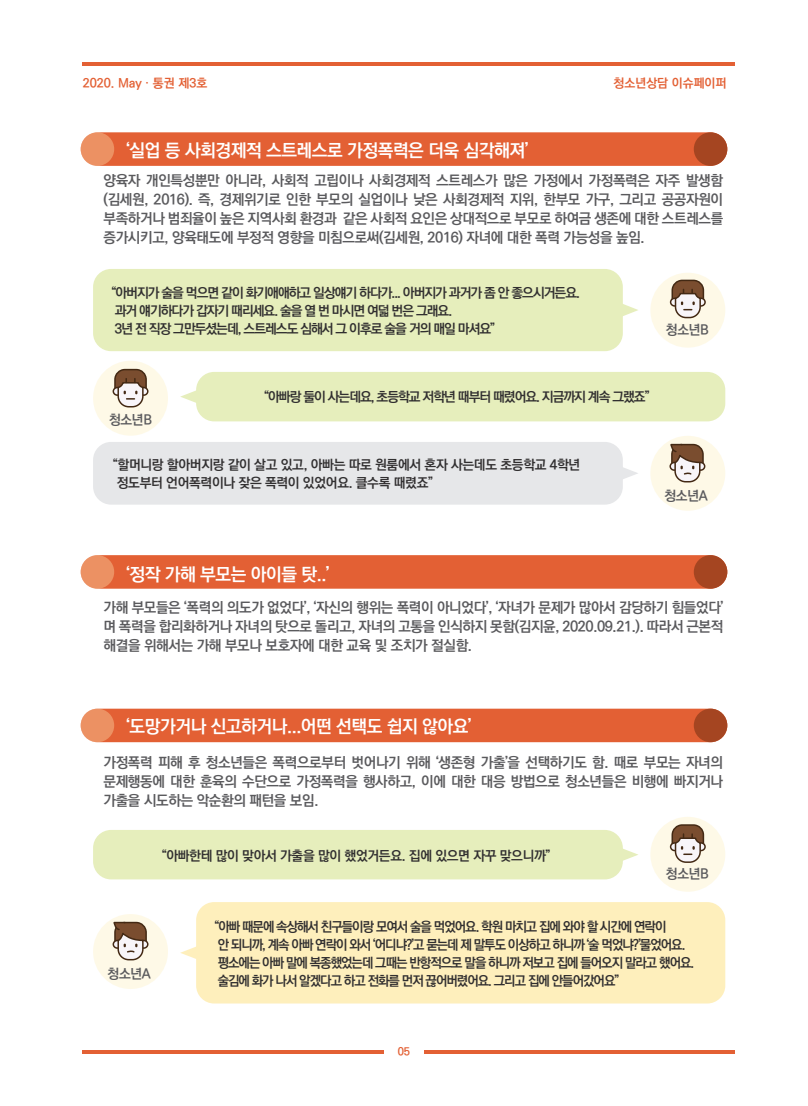
<style>
.page{position:relative;width:808px;height:1106px;background:#fff}
.page>*{position:absolute;margin:0;border:0;box-sizing:border-box;transform-origin:0 0}
.t1{font:700 18px "Ko Pub World Dotum";letter-spacing:-.025em;color:#fff}
.t2{font:700 14.4px/18.8px "Ko Pub World Dotum";letter-spacing:-.025em;color:#5a5a5d;text-align:justify}
.t3{font:700 13.5px/18px "Ko Pub World Dotum";letter-spacing:-.075em;color:#312f30}
.t4{font:700 13.5px/18px "Ko Pub World Dotum";letter-spacing:-.025em;color:#312f30}
.t5{font:700 13.5px "Ko Pub World Dotum";letter-spacing:-.025em;color:#5a5a5d}
.t6{font:700 12.45px "Ko Pub World Dotum";color:#e36034}
.t7{font:700 10.95px "Ko Pub World Dotum";color:#e36034}
</style>
<div class="page">
<div style="left:81px;top:708px;width:646px;height:34px;background:#e36034;border-radius:17px"></div>
<div style="left:81px;top:708px;width:33px;height:34px;background:#ec9163;border-radius:50%"></div>
<div style="left:694px;top:708px;width:33px;height:34px;background:#a54521;border-radius:50%"></div>
<div style="left:81px;top:555px;width:646px;height:33px;background:#e36034;border-radius:17px"></div>
<div style="left:81px;top:555px;width:33px;height:33px;background:#ec9163;border-radius:50%"></div>
<div style="left:694px;top:555px;width:33px;height:33px;background:#a54521;border-radius:50%"></div>
<div style="left:81px;top:132px;width:646px;height:34px;background:#e36034;border-radius:17px"></div>
<div style="left:81px;top:132px;width:33px;height:34px;background:#ec9163;border-radius:50%"></div>
<div style="left:694px;top:132px;width:33px;height:34px;background:#a54521;border-radius:50%"></div>
<div style="left:93px;top:361px;width:75px;height:75px;background:#fef9e7;border-radius:50%"></div>
<div style="left:650px;top:273px;width:75px;height:75px;background:#fef9e7;border-radius:50%"></div>
<div style="left:650px;top:816px;width:75px;height:75px;background:#fef9e7;border-radius:50%"></div>
<div style="left:93px;top:914px;width:75px;height:75px;background:#fef9e7;border-radius:50%"></div>
<div style="left:93px;top:269px;width:530px;height:82px;background:#e6eebc;border-radius:18px"></div>
<svg style="left:623px;top:304px;width:15px;height:12px"></svg>
<hr style="left:83px;top:63px;width:652px;height:3px;background:#e36034">
<hr style="left:83px;top:1050px;width:652px;height:3px;background:#e36034">
<div style="left:384px;top:1043px;width:39px;height:18px;background:#fff"></div>
<div style="left:93px;top:442px;width:530px;height:62px;background:#e6e7e9;border-radius:18px"></div>
<svg style="left:623px;top:467px;width:15px;height:12px"></svg>
<div style="left:650px;top:436px;width:75px;height:75px;background:#fef9e7;border-radius:50%"></div>
<div style="left:669px;top:462px;width:10px;height:9px;border:2px solid #432914;border-radius:50%"></div>
<div style="left:696px;top:462px;width:9px;height:9px;border:2px solid #432914;border-radius:50%"></div>
<svg style="left:670px;top:443px;width:34px;height:40px"></svg>
<div style="left:196px;top:372px;width:529px;height:49px;background:#e6eebc;border-radius:18px"></div>
<svg style="left:180px;top:388px;width:17px;height:17px"></svg>
<div style="left:139px;top:387px;width:10px;height:9px;border:2px solid #432914;border-radius:50%"></div>
<svg style="left:113px;top:368px;width:35px;height:40px"></svg>
<div style="left:696px;top:297px;width:10px;height:10px;border:2px solid #432914;border-radius:50%"></div>
<div style="left:670px;top:297px;width:9px;height:10px;border:2px solid #432914;border-radius:50%"></div>
<svg style="left:671px;top:279px;width:34px;height:40px"></svg>
<div style="left:696px;top:842px;width:10px;height:9px;border:2px solid #432914;border-radius:50%"></div>
<div style="left:670px;top:842px;width:9px;height:9px;border:2px solid #432914;border-radius:50%"></div>
<svg style="left:671px;top:824px;width:34px;height:39px"></svg>
<div style="left:93px;top:830px;width:530px;height:49px;background:#e6eebc;border-radius:18px"></div>
<svg style="left:622px;top:846px;width:16px;height:17px"></svg>
<div style="left:139px;top:939px;width:10px;height:9px;border:2px solid #432914;border-radius:50%"></div>
<svg style="left:113px;top:921px;width:35px;height:40px"></svg>
<div style="left:196px;top:902px;width:529px;height:101px;background:#feefbc;border-radius:18px"></div>
<svg style="left:180px;top:947px;width:16px;height:12px"></svg>
<p class="t6" style="left:83px;top:75px;width:126px">2020. May · 통권 제3호</p>
<p class="t6" style="left:614px;top:74px;width:114px">청소년상담 이슈페이퍼</p>
<p class="t1" style="left:127px;top:137px;width:403px">‘실업 등 사회경제적 스트레스로 가정폭력은 더욱 심각해져’</p>
<p class="t2" style="left:104px;top:172px;width:621px">양육자 개인특성뿐만 아니라, 사회적 고립이나 사회경제적 스트레스가 많은 가정에서 가정폭력은 자주 발생함 (김세원, 2016). 즉, 경제위기로 인한 부모의 실업이나 낮은 사회경제적 지위, 한부모 가구, 그리고 공공자원이 부족하거나 범죄율이 높은 지역사회 환경과 같은 사회적 요인은 상대적으로 부모로 하여금 생존에 대한 스트레스를 증가시키고, 양육태도에 부정적 영향을 미침으로써(김세원, 2016) 자녀에 대한 폭력 가능성을 높임.</p>
<p class="t3" style="left:112px;top:285px;width:470px">“아버지가 술을 먹으면 같이 화기애애하고 일상얘기 하다가... 아버지가 과거가 좀 안 좋으시거든요. 과거 얘기하다가 갑자기 때리세요. 술을 열 번 마시면 여덟 번은 그래요.<br>3년 전 직장 그만두셨는데, 스트레스도 심해서 그 이후로 술을 거의 매일 마셔요”</p>
<p class="t5" style="left:666px;top:320px;width:45px">청소년B</p>
<p class="t5" style="left:109px;top:410px;width:45px">청소년B</p>
<p class="t3" style="left:264px;top:388px;width:386px">“아빠랑 둘이 사는데요, 초등학교 저학년 때부터 때렸어요. 지금까지 계속 그랬죠”</p>
<p class="t4" style="left:113px;top:456px;width:469px">“할머니랑 할아버지랑 같이 살고 있고, 아빠는 따로 원룸에서 혼자 사는데도 초등학교 4학년 정도부터 언어폭력이나 잦은 폭력이 있었어요. 클수록 때렸죠”</p>
<p class="t5" style="left:664px;top:485px;width:45px">청소년A</p>
<p class="t1" style="left:127px;top:561px;width:204px">‘정작 가해 부모는 아이들 탓..’</p>
<p class="t2" style="left:104px;top:599px;width:621px">가해 부모들은 ‘폭력의 의도가 없었다’, ‘자신의 행위는 폭력이 아니었다’, ‘자녀가 문제가 많아서 감당하기 힘들었다’ 며 폭력을 합리화하거나 자녀의 탓으로 돌리고, 자녀의 고통을 인식하지 못함(김지윤, 2020.09.21.). 따라서 근본적 해결을 위해서는 가해 부모나 보호자에 대한 교육 및 조치가 절실함.</p>
<p class="t1" style="left:127px;top:713px;width:346px">‘도망가거나 신고하거나...어떤 선택도 쉽지 않아요’</p>
<p class="t2" style="left:104px;top:754px;width:621px">가정폭력 피해 후 청소년들은 폭력으로부터 벗어나기 위해 ‘생존형 가출’을 선택하기도 함. 때로 부모는 자녀의 문제행동에 대한 훈육의 수단으로 가정폭력을 행사하고, 이에 대한 대응 방법으로 청소년들은 비행에 빠지거나 가출을 시도하는 악순환의 패턴을 보임.</p>
<p class="t4" style="left:162px;top:847px;width:390px">“아빠한테 많이 맞아서 가출을 많이 했었거든요. 집에 있으면 자꾸 맞으니까”</p>
<p class="t5" style="left:666px;top:864px;width:45px">청소년B</p>
<p class="t5" style="left:108px;top:963px;width:45px">청소년A</p>
<p class="t3" style="left:215px;top:918px;width:481px">“아빠 때문에 속상해서 친구들이랑 모여서 술을 먹었어요. 학원 마치고 집에 와야 할 시간에 연락이<br>안 되니까, 계속 아빠 연락이 와서 ‘어디냐?’고 묻는데 제 말투도 이상하고 하니까 ‘술 먹었냐?’물었어요. 평소에는 아빠 말에 복종했었는데 그때는 반항적으로 말을 하니까 저보고 집에 들어오지 말라고 했어요. 술김에 화가 나서 알겠다고 하고 전화를 먼저 끊어버렸어요. 그리고 집에 안들어갔어요”</p>
<p class="t7" style="left:398px;top:1044px;width:14px">05</p>
</div>
